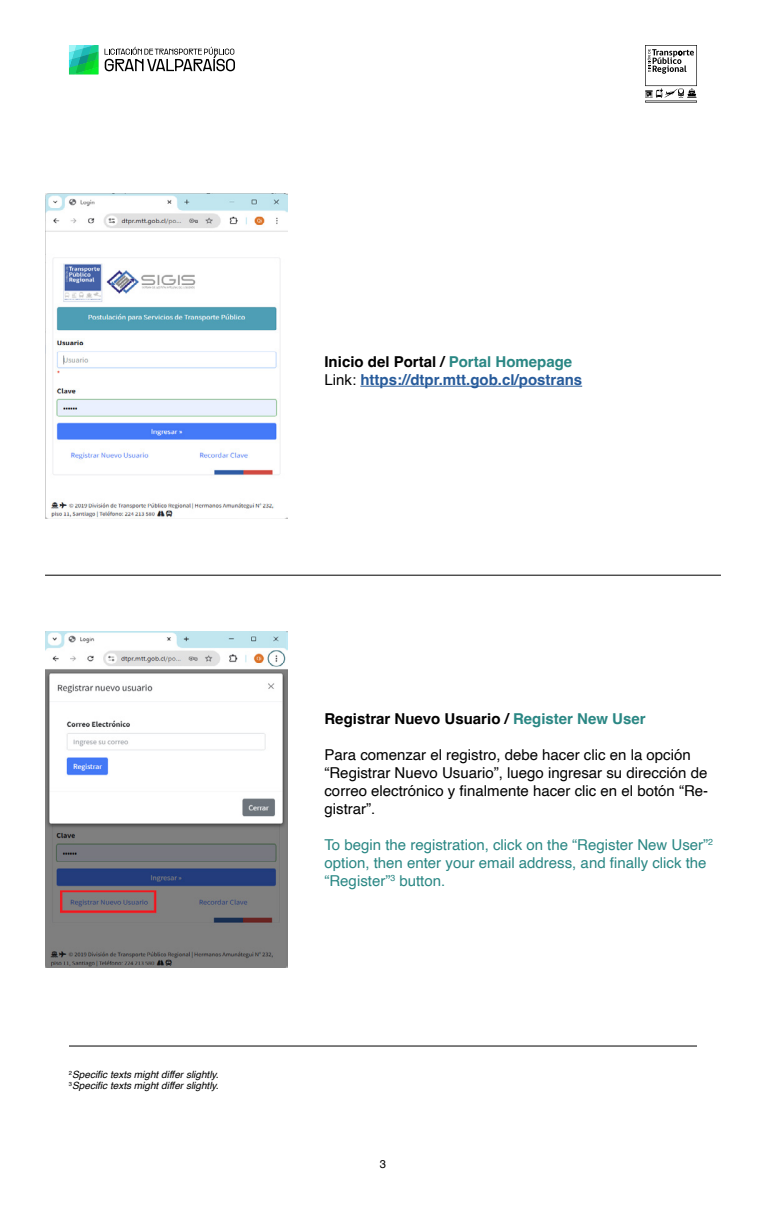
<style>
.page{position:relative;width:766px;height:1205px;background:#fff}
.page>*{position:absolute;margin:0;border:0;box-sizing:border-box;transform-origin:0 0}
.t1{font:15px/18px "Helvetica";color:#000}
.t2{font:15px/18px "Helvetica";color:#2a8784}
.t3{font:700 15px/18px "Helvetica";color:#275b9b}
.t4{font:700 15px "Helvetica";color:#000}
.t5{font:11.25px "Helvetica";color:#000}
.t6{font:italic 10px/11.2px "Helvetica";color:#000}
.s1{color:#000}
.s2{color:#2a8784}
.s3{font-weight:400;color:#000}
</style>
<div class="page">
<hr style="left:645px;top:101px;width:51px;height:2px;background:#000">
<svg style="left:645px;top:45px;width:51px;height:53px"></svg>
<svg style="left:104px;top:47px;width:131px;height:24px"></svg>
<svg style="left:69px;top:45px;width:29px;height:30px"></svg>
<img style="left:45px;top:193px;width:243px;height:325px">
<img style="left:45px;top:632px;width:243px;height:335px">
<hr style="left:69px;top:1046px;width:627px;height:1px;background:#000">
<hr style="left:45px;top:575px;width:675px;height:1px;background:#000">
<hr style="left:360px;top:386px;width:222px;height:1px;background:#275b9b">
<p class="t3" style="left:324px;top:354px;width:259px"><span class="s1">Inicio del Portal /</span> <span class="s2">Portal Homepage<br></span><span class="s3">Link:</span> https://dtpr.mtt.gob.cl/postrans</p>
<p class="t6" style="left:69px;top:1069px;width:151px"><sup>2</sup>Specific texts might differ slightly.<br><sup>3</sup>Specific texts might differ slightly.</p>
<p class="t4" style="left:324px;top:710px;width:322px">Registrar Nuevo Usuario / <span class="s2">Register New User</span></p>
<p class="t1" style="left:324px;top:746px;width:385px">Para comenzar el registro, debe hacer clic en la opción “Registrar Nuevo Usuario”, luego ingresar su dirección de correo electrónico y finalmente hacer clic en el botón “Re&shy;gistrar”.</p>
<p class="t2" style="left:324px;top:836px;width:390px">To begin the registration, click on the “Register New User”<sup>2 </sup>option, then enter your email address, and finally click the “Register”<sup>3</sup> button.</p>
<p class="t5" style="left:380px;top:1156px;width:8px">3</p>
</div>
